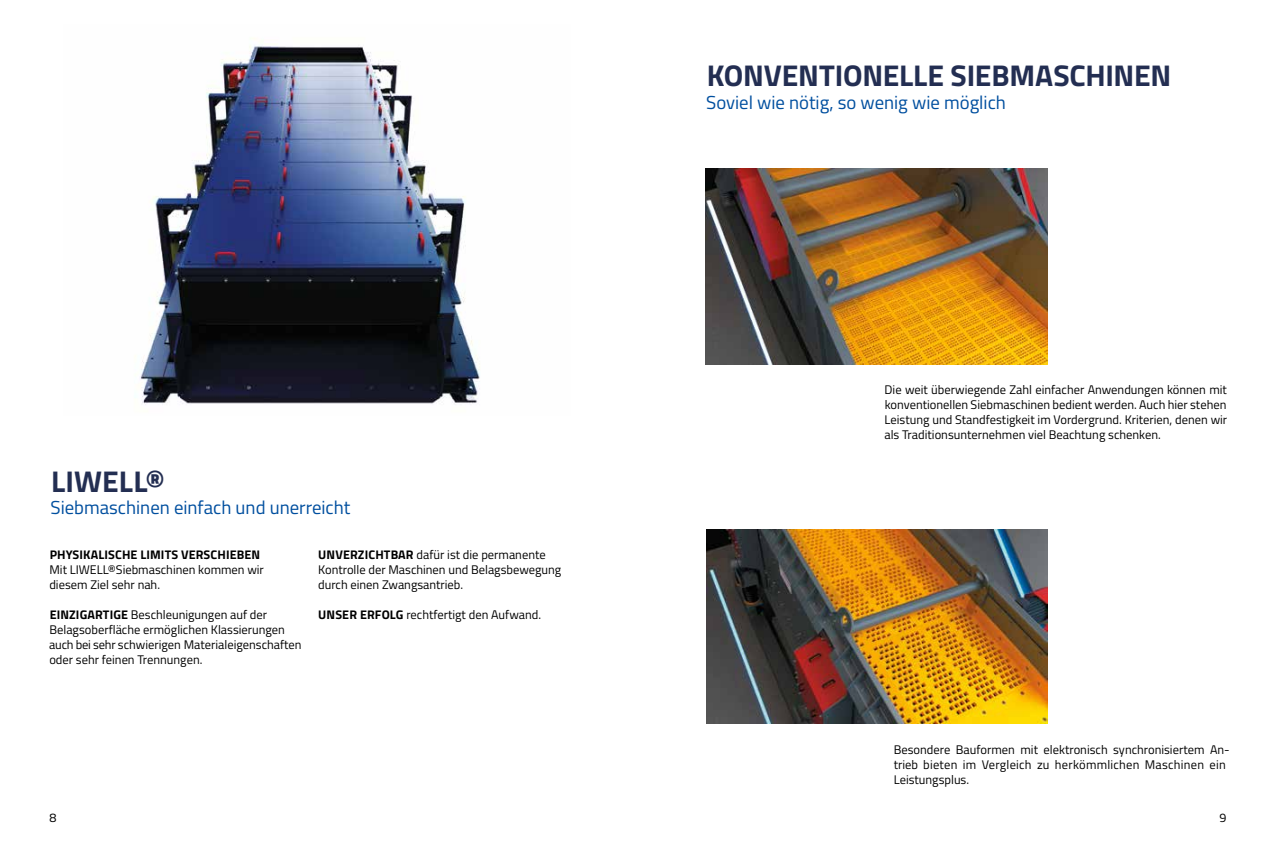
<style>
.page{position:relative;width:1276px;height:851px;background:#fff}
.page>*{position:absolute;margin:0;border:0;box-sizing:border-box;transform-origin:0 0}
.t1{font:700 30px "Titillium";letter-spacing:-.005em;color:#232e52}
.t2{font:18.75px "Titillium";color:#004f9f}
.t3{font:12.5px/15px "Titillium";color:#000}
.t4{font:700 12.5px "Titillium";letter-spacing:.01em;color:#000}
.s1{font-weight:700}
</style>
<div class="page">
<img style="left:706px;top:169px;width:341px;height:196px">
<img style="left:140px;top:38px;width:340px;height:367px">
<img style="left:706px;top:530px;width:341px;height:193px">
<h1 class="t1" style="left:707px;top:53px;width:466px">KONVENTIONELLE SIEBMASCHINEN</h1>
<h2 class="t2" style="left:706px;top:88px;width:301px">Soviel wie nötig, so wenig wie möglich</h2>
<h1 class="t1" style="left:51px;top:458px;width:115px">LIWELL®</h1>
<h2 class="t2" style="left:50px;top:493px;width:301px">Siebmaschinen einfach und unerreicht</h2>
<p class="t4" style="left:50px;top:545px;width:212px">PHYSIKALISCHE LIMITS VERSCHIEBEN</p>
<p class="t3" style="left:49px;top:561px;width:216px">Mit LIWELL®Siebmaschinen kommen wir diesem Ziel sehr nah.</p>
<p class="t3" style="left:49px;top:606px;width:254px"><span class="s1">EINZIGARTIGE</span> Beschleunigungen auf der Belagsoberfläche ermöglichen Klassierungen auch bei sehr schwierigen Materialeigenschaften oder sehr feinen Trennungen.</p>
<p class="t3" style="left:318px;top:546px;width:245px"><span class="s1">UNVERZICHTBAR</span> dafür ist die permanente<br>Kontrolle der Maschinen und Belagsbewegung durch einen Zwangsantrieb.</p>
<p class="t3" style="left:318px;top:606px;width:224px"><span class="s1">UNSER ERFOLG</span> rechtfertigt den Aufwand.</p>
<p class="t3" style="left:884px;top:381px;width:344px;text-align:justify">Die weit überwiegende Zahl einfacher Anwendungen können mit konventionellen Siebmaschinen bedient werden. Auch hier stehen Leistung und Standfestigkeit im Vordergrund. Kriterien, denen wir als Traditionsunternehmen viel Beachtung schenken.</p>
<p class="t3" style="left:893px;top:741px;width:337px">Besondere Bauformen mit elektronisch synchronisiertem An&shy;trieb bieten im Vergleich zu herkömmlichen Maschinen ein<br>Leistungsplus.</p>
<p class="t3" style="left:50px;top:809px;width:8px">8</p>
<p class="t3" style="left:1219px;top:809px;width:8px">9</p>
</div>
